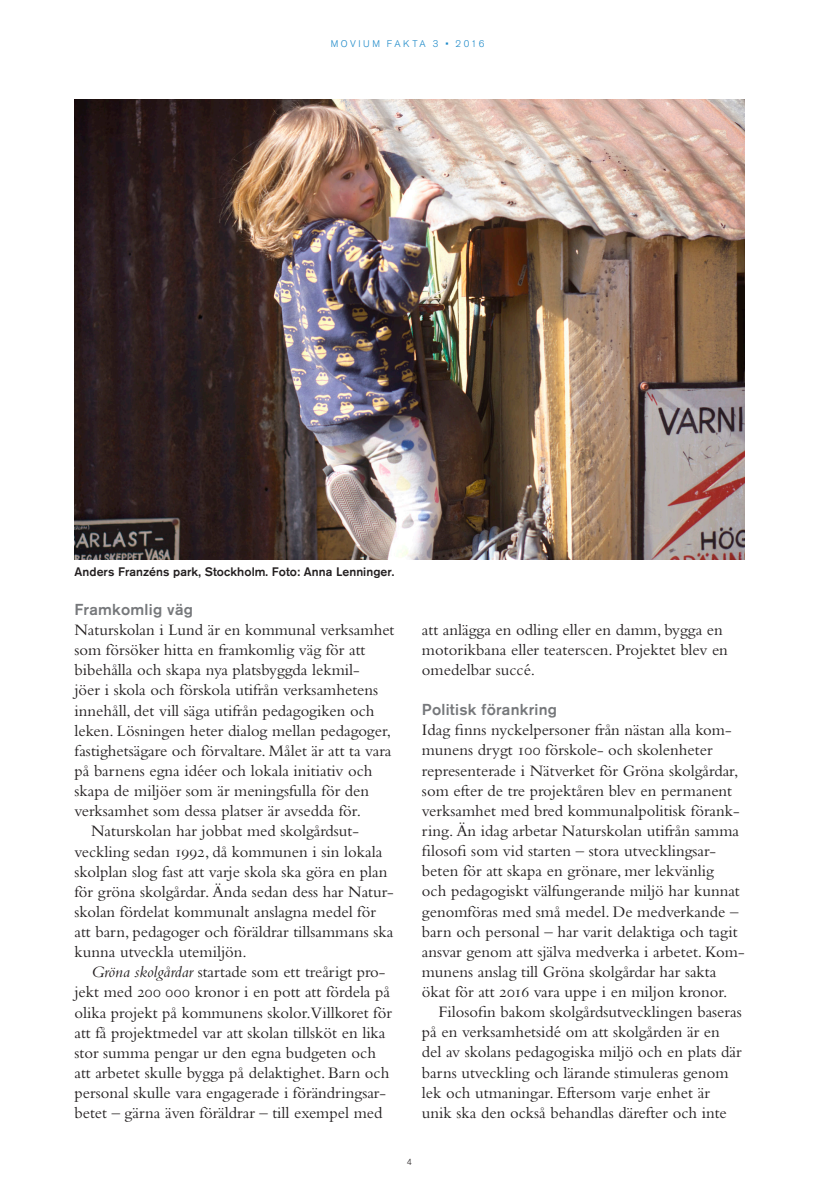
<style>
.page{position:relative;width:839px;height:1191px;background:#fff}
.page>*{position:absolute;margin:0;border:0;box-sizing:border-box;transform-origin:0 0}
.t1{font:16.62px/20.1px "Bembo";color:#231f20}
.t2{font:500 15.75px "Akzidenz Grotesk BQ";letter-spacing:.015em;color:#76787b}
.t3{font:500 12.25px "Akzidenz Grotesk BQ";letter-spacing:.005em;color:#231f20}
.t4{font:300 9.62px "Akzidenz Grotesk BQ";letter-spacing:.26em;color:#1b88c8}
.t5{font:300 8.75px "Akzidenz Grotesk BQ";color:#231f20}
.s1{font-family:"Bembo SC"}
.s2{font-style:italic}
</style>
<div class="page">
<img style="left:74px;top:99px;width:670px;height:461px">
<p class="t4" style="left:331px;top:38px;width:155px">MOVIUM FAKTA 3 • 2016</p>
<p class="t3" style="left:75px;top:564px;width:321px">Anders Franzéns park, Stockholm. Foto: Anna Lenninger.</p>
<p class="t2" style="left:74px;top:600px;width:120px">Framkomlig väg</p>
<p class="t1" style="left:74px;top:619px;width:321px">Naturskolan i Lund är en kommunal verksamhet</p>
<p class="t1" style="left:74px;top:639px;width:292px">som försöker hitta en framkomlig väg för att</p>
<p class="t1" style="left:74px;top:659px;width:287px">bibehålla och skapa nya platsbyggda lekmil-</p>
<p class="t1" style="left:74px;top:680px;width:305px">jöer i skola och förskola utifrån verksamhetens</p>
<p class="t1" style="left:74px;top:700px;width:301px">innehåll, det vill säga utifrån pedagogiken och</p>
<p class="t1" style="left:74px;top:720px;width:318px">leken. Lösningen heter dialog mellan pedagoger,</p>
<p class="t1" style="left:74px;top:740px;width:318px">fastighetsägare och förvaltare. Målet är att ta vara</p>
<p class="t1" style="left:74px;top:760px;width:299px">på barnens egna idéer och lokala initiativ och</p>
<p class="t1" style="left:74px;top:780px;width:296px">skapa de miljöer som är meningsfulla för den</p>
<p class="t1" style="left:74px;top:800px;width:288px">verksamhet som dessa platser är avsedda för.</p>
<p class="t1" style="left:91px;top:820px;width:269px">Naturskolan har jobbat med skolgårdsut-</p>
<p class="t1" style="left:74px;top:841px;width:309px">veckling sedan <span class="s1">1992</span>, då kommunen i sin lokala</p>
<p class="t1" style="left:74px;top:861px;width:314px">skolplan slog fast att varje skola ska göra en plan</p>
<p class="t1" style="left:74px;top:881px;width:321px">för gröna skolgårdar. Ända sedan dess har Natur-</p>
<p class="t1" style="left:74px;top:901px;width:303px">skolan fördelat kommunalt anslagna medel för</p>
<p class="t1" style="left:74px;top:921px;width:320px">att barn, pedagoger och föräldrar tillsammans ska</p>
<p class="t1" style="left:74px;top:941px;width:174px">kunna utveckla utemiljön.</p>
<p class="t1" style="left:91px;top:961px;width:296px"><span class="s2">Gröna skolgårdar</span> startade som ett treårigt pro-</p>
<p class="t1" style="left:74px;top:981px;width:317px">jekt med <span class="s1">200 000</span> kronor i en pott att fördela på</p>
<p class="t1" style="left:74px;top:1002px;width:319px">olika projekt på kommunens skolor.Villkoret för</p>
<p class="t1" style="left:74px;top:1022px;width:312px">att få projektmedel var att skolan tillsköt en lika</p>
<p class="t1" style="left:74px;top:1042px;width:303px">stor summa pengar ur den egna budgeten och</p>
<p class="t1" style="left:74px;top:1062px;width:316px">att arbetet skulle bygga på delaktighet. Barn och</p>
<p class="t1" style="left:74px;top:1082px;width:313px">personal skulle vara engagerade i förändringsar-</p>
<p class="t1" style="left:74px;top:1102px;width:309px">betet – gärna även föräldrar – till exempel med</p>
<p class="t1" style="left:422px;top:619px;width:307px">att anlägga en odling eller en damm, bygga en motorikbana eller teaterscen. Projektet blev en omedelbar succé.</p>
<p class="t2" style="left:422px;top:700px;width:137px">Politisk förankring</p>
<p class="t1" style="left:422px;top:719px;width:324px">Idag finns nyckelpersoner från nästan alla kom&shy;munens drygt <span class="s1">100</span> förskole- och skolenheter representerade i Nätverket för Gröna skolgårdar, som efter de tre projektåren blev en permanent verksamhet med bred kommunalpolitisk förank&shy;ring. Än idag arbetar Naturskolan utifrån samma filosofi som vid starten – stora utvecklingsar&shy;beten för att skapa en grönare, mer lekvänlig<br>och pedagogiskt välfungerande miljö har kunnat genomföras med små medel. De medverkande – barn och personal – har varit delaktiga och tagit ansvar genom att själva medverka i arbetet. Kom&shy;munens anslag till Gröna skolgårdar har sakta ökat för att <span class="s1">2016</span> vara uppe i en miljon kronor.</p>
<p class="t1" style="left:422px;top:1001px;width:321px;text-indent:17px">Filosofin bakom skolgårdsutvecklingen baseras på en verksamhetsidé om att skolgården är en del av skolans pedagogiska miljö och en plats där barns utveckling och lärande stimuleras genom lek och utmaningar. Eftersom varje enhet är unik ska den också behandlas därefter och inte</p>
<p class="t5" style="left:407px;top:1156px;width:7px">4</p>
</div>
